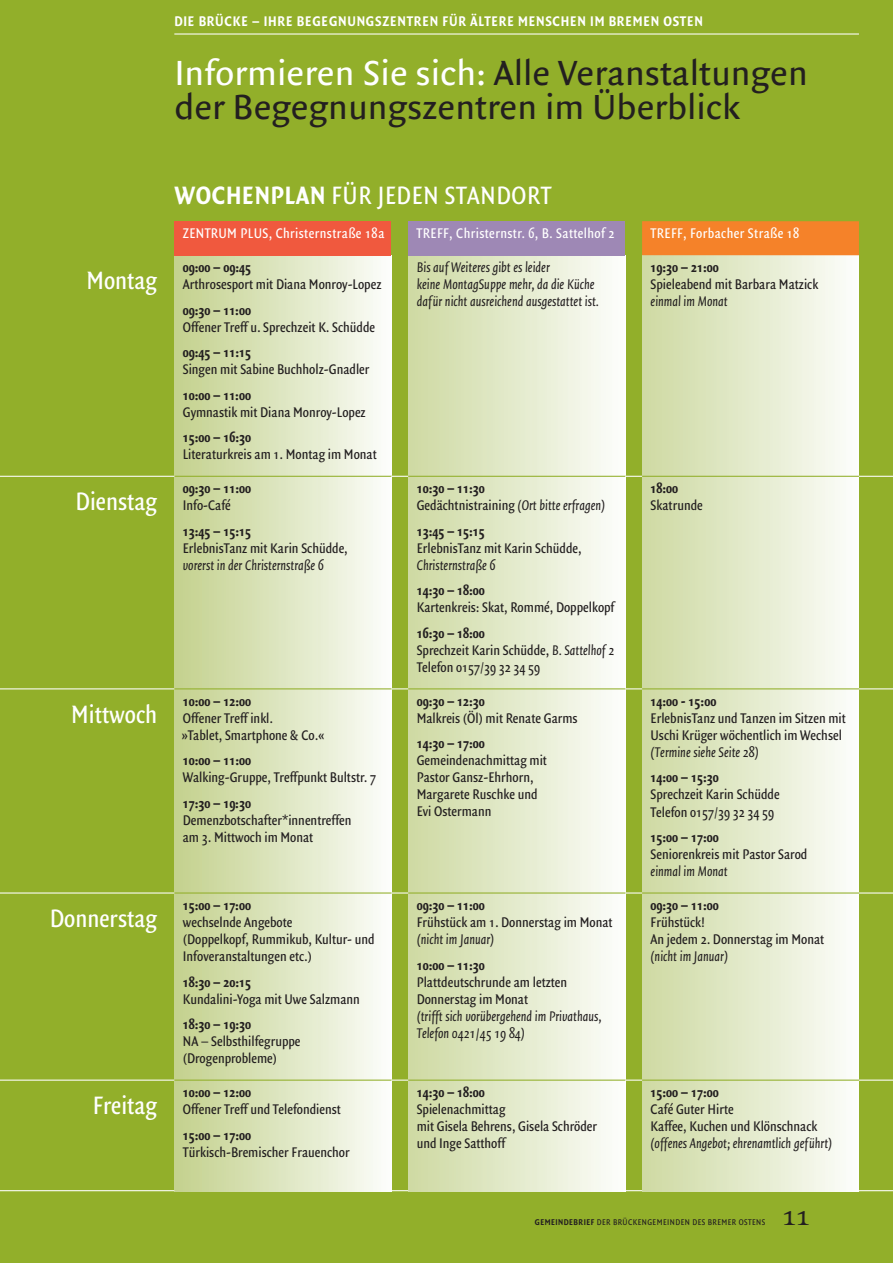
<style>
.page{position:relative;width:893px;height:1263px;background:#92af2a}
.page>*{position:absolute;margin:0;border:0;box-sizing:border-box;transform-origin:0 0}
.t1{font:37.5px/34px "Quadraat Sans";color:#231f20}
.t2{font:27px "Quadraat Sans Con";color:#fff}
.t3{font:27px "Quadraat Sans Con";letter-spacing:.025em;color:#fff}
.t4{font:27px "Quadraat Small Caps";color:#231f20}
.t5{font:15px/17px "Quadraat Sans Con";color:#231f20}
.t6{font:700 15px "Quadraat Sans Con";color:#231f20}
.t7{font:italic 15px/17px "Quadraat Sans Con";color:#231f20}
.t8{font:15px "Quadraat Sans Con";letter-spacing:.025em;color:#fff}
.t9{font:700 15px "Quadraat Sans Con";letter-spacing:.05em;color:#fff}
.t10{font:9px "Quadraat Sans Con";letter-spacing:.05em;color:#231f20}
.s1{color:#fff}
.s2{font-weight:700}
.s3{font-style:italic}
</style>
<div class="page">
<div style="left:174px;top:255px;width:217px;height:936px;background:linear-gradient(to right,#c2d08c,#fbfcf9)"></div>
<hr style="left:174px;top:33px;width:685px;height:2px;background:#fff">
<div style="left:408px;top:255px;width:217px;height:936px;background:linear-gradient(to right,#cdd9a1,#fcfdfa)"></div>
<div style="left:642px;top:255px;width:217px;height:936px;background:linear-gradient(to right,#cdd9a1,#fcfdfa)"></div>
<div style="left:642px;top:221px;width:217px;height:34px;background:#f58229"></div>
<div style="left:408px;top:221px;width:217px;height:34px;background:#9e88b5"></div>
<div style="left:174px;top:221px;width:217px;height:34px;background:#f0593e"></div>
<hr style="left:174px;top:476px;width:685px;height:1px;background:#92af2a">
<svg style="left:391px;top:476px;width:17px;height:1px"></svg>
<svg style="left:625px;top:476px;width:17px;height:1px"></svg>
<hr style="left:0;top:688px;width:893px;height:1px;background:#92af2a">
<hr style="left:0;top:892px;width:893px;height:1px;background:#92af2a">
<hr style="left:0;top:1079px;width:893px;height:2px;background:#92af2a">
<hr style="left:0;top:476px;width:174px;height:1px;background:#fff">
<hr style="left:859px;top:476px;width:34px;height:1px;background:#fff">
<svg style="left:391px;top:688px;width:17px;height:1px"></svg>
<svg style="left:625px;top:688px;width:17px;height:1px"></svg>
<hr style="left:0;top:688px;width:174px;height:1px;background:#fff">
<hr style="left:859px;top:688px;width:34px;height:1px;background:#fff">
<svg style="left:391px;top:892px;width:17px;height:1px"></svg>
<svg style="left:625px;top:892px;width:17px;height:1px"></svg>
<hr style="left:0;top:892px;width:174px;height:1px;background:#fff">
<hr style="left:859px;top:892px;width:34px;height:1px;background:#fff">
<svg style="left:391px;top:1079px;width:17px;height:2px"></svg>
<svg style="left:625px;top:1079px;width:17px;height:2px"></svg>
<hr style="left:0;top:1079px;width:174px;height:2px;background:#fff">
<hr style="left:859px;top:1079px;width:34px;height:2px;background:#fff">
<svg style="left:391px;top:1190px;width:17px;height:1px"></svg>
<svg style="left:625px;top:1190px;width:17px;height:1px"></svg>
<hr style="left:0;top:1190px;width:174px;height:1px;background:#fff">
<hr style="left:859px;top:1190px;width:34px;height:1px;background:#fff">
<p class="t9" style="left:174px;top:15px;width:530px">DIE BRÜCKE – IHRE BEGEGNUNGSZENTREN FÜR ÄLTERE MENSCHEN IM BREMEN OSTEN</p>
<h1 class="t1" style="left:174px;top:59px;width:635px"><span class="s1">Informieren Sie sich:</span> Alle Veranstaltungen der Begegnungszentren im Überblick</h1>
<h2 class="t2" style="left:86px;top:270px;width:72px">Montag</h2>
<h2 class="t2" style="left:76px;top:491px;width:83px">Dienstag</h2>
<h2 class="t2" style="left:71px;top:704px;width:88px">Mittwoch</h2>
<h2 class="t2" style="left:50px;top:908px;width:109px">Donnerstag</h2>
<h2 class="t2" style="left:93px;top:1095px;width:66px">Freitag</h2>
<h2 class="t3" style="left:174px;top:185px;width:378px"><span class="s2">WOCHENPLAN</span> FÜR JEDEN STANDORT</h2>
<p class="t8" style="left:183px;top:227px;width:203px">ZENTRUM PLUS, Christernstraße 18a</p>
<p class="t8" style="left:417px;top:227px;width:199px">TREFF, Christernstr. 6, B. Sattelhof 2</p>
<p class="t8" style="left:651px;top:227px;width:150px">TREFF, Forbacher Straße 18</p>
<p class="t6" style="left:183px;top:261px;width:70px">09:00 – 09:45</p>
<p class="t5" style="left:183px;top:277px;width:200px">Arthrosesport mit Diana Monroy-Lopez</p>
<p class="t6" style="left:183px;top:304px;width:70px">09:30 – 11:00</p>
<p class="t5" style="left:183px;top:319px;width:194px">Offener Treff u. Sprechzeit K. Schüdde</p>
<p class="t6" style="left:183px;top:346px;width:70px">09:45 – 11:15</p>
<p class="t5" style="left:183px;top:362px;width:188px">Singen mit Sabine Buchholz-Gnadler</p>
<p class="t6" style="left:183px;top:389px;width:70px">10:00 – 11:00</p>
<p class="t5" style="left:183px;top:405px;width:184px">Gymnastik mit Diana Monroy-Lopez</p>
<p class="t6" style="left:183px;top:431px;width:70px">15:00 – 16:30</p>
<p class="t5" style="left:183px;top:447px;width:195px">Literaturkreis am 1. Montag im Monat</p>
<p class="t6" style="left:183px;top:482px;width:70px">09:30 – 11:00</p>
<p class="t5" style="left:183px;top:498px;width:50px">Info-Café</p>
<p class="t6" style="left:183px;top:525px;width:70px">13:45 – 15:15</p>
<p class="t5" style="left:183px;top:541px;width:166px">ErlebnisTanz mit Karin Schüdde,</p>
<p class="t7" style="left:183px;top:558px;width:143px">vorerst in der Christernstraße 6</p>
<p class="t7" style="left:417px;top:260px;width:184px">Bis auf Weiteres gibt es leider<br>keine MontagSuppe mehr, da die Küche dafür nicht ausreichend ausgestattet ist.</p>
<p class="t6" style="left:651px;top:261px;width:70px">19:30 – 21:00</p>
<p class="t5" style="left:651px;top:277px;width:169px">Spieleabend mit Barbara Matzick</p>
<p class="t7" style="left:651px;top:294px;width:79px">einmal im Monat</p>
<p class="t6" style="left:651px;top:482px;width:29px">18:00</p>
<p class="t5" style="left:651px;top:498px;width:54px">Skatrunde</p>
<p class="t5" style="left:417px;top:481px;width:190px"><span class="s2">10:30 – 11:30<br></span>Gedächtnistraining <span class="s3">(Ort bitte erfragen)</span></p>
<p class="t6" style="left:417px;top:525px;width:70px">13:45 – 15:15</p>
<p class="t5" style="left:417px;top:541px;width:166px">ErlebnisTanz mit Karin Schüdde,</p>
<p class="t7" style="left:417px;top:558px;width:80px">Christernstraße 6</p>
<p class="t6" style="left:417px;top:585px;width:70px">14:30 – 18:00</p>
<p class="t5" style="left:417px;top:600px;width:199px">Kartenkreis: Skat, Rommé, Doppelkopf</p>
<p class="t5" style="left:417px;top:626px;width:199px"><span class="s2">16:30 – 18:00<br></span>Sprechzeit Karin Schüdde, <span class="s3">B. Sattelhof 2<br></span>Telefon 0157/39 32 34 59</p>
<p class="t6" style="left:417px;top:695px;width:70px">09:30 – 12:30</p>
<p class="t5" style="left:417px;top:711px;width:162px">Malkreis (Öl) mit Renate Garms</p>
<p class="t6" style="left:417px;top:738px;width:70px">14:30 – 17:00</p>
<p class="t5" style="left:417px;top:753px;width:132px">Gemeindenachmittag mit<br>Pastor Gansz-Ehrhorn,<br>Margarete Ruschke und<br>Evi Ostermann</p>
<p class="t6" style="left:183px;top:695px;width:70px">10:00 – 12:00</p>
<p class="t5" style="left:182px;top:711px;width:145px">Offener Treff inkl.<br>»Tablet, Smartphone &amp; Co.«</p>
<p class="t6" style="left:183px;top:755px;width:70px">10:00 – 11:00</p>
<p class="t5" style="left:183px;top:770px;width:195px">Walking-Gruppe, Treffpunkt Bultstr. 7</p>
<p class="t6" style="left:183px;top:797px;width:70px">17:30 – 19:30</p>
<p class="t5" style="left:183px;top:813px;width:170px">Demenzbotschafter*innentreffen am 3. Mittwoch im Monat</p>
<p class="t6" style="left:651px;top:695px;width:67px">14:00 - 15:00</p>
<p class="t5" style="left:651px;top:711px;width:197px">ErlebnisTanz und Tanzen im Sitzen mit<br>Uschi Krüger wöchentlich im Wechsel</p>
<p class="t7" style="left:651px;top:745px;width:110px">(Termine siehe Seite 28)</p>
<p class="t6" style="left:651px;top:772px;width:70px">14:00 – 15:30</p>
<p class="t5" style="left:651px;top:787px;width:131px">Sprechzeit Karin Schüdde<br>Telefon 0157/39 32 34 59</p>
<p class="t6" style="left:651px;top:831px;width:70px">15:00 – 17:00</p>
<p class="t5" style="left:651px;top:847px;width:158px">Seniorenkreis mit Pastor Sarod</p>
<p class="t7" style="left:651px;top:864px;width:79px">einmal im Monat</p>
<p class="t6" style="left:651px;top:899px;width:70px">09:30 – 11:00</p>
<p class="t5" style="left:651px;top:915px;width:175px">Frühstück!<br>An jedem 2. Donnerstag im Monat</p>
<p class="t7" style="left:651px;top:949px;width:79px">(nicht im Januar)</p>
<p class="t6" style="left:183px;top:899px;width:70px">15:00 – 17:00</p>
<p class="t5" style="left:183px;top:915px;width:193px">wechselnde Angebote<br>(Doppelkopf, Rummikub, Kultur- und<br>Infoveranstaltungen etc.)</p>
<p class="t6" style="left:183px;top:976px;width:70px">18:30 – 20:15</p>
<p class="t5" style="left:183px;top:991px;width:179px">Kundalini-Yoga mit Uwe Salzmann</p>
<p class="t6" style="left:183px;top:1018px;width:70px">18:30 – 19:30</p>
<p class="t5" style="left:183px;top:1034px;width:119px">NA – Selbsthilfegruppe (Drogenprobleme)</p>
<p class="t6" style="left:183px;top:1086px;width:70px">10:00 – 12:00</p>
<p class="t5" style="left:183px;top:1102px;width:160px">Offener Treff und Telefondienst</p>
<p class="t6" style="left:183px;top:1129px;width:70px">15:00 – 17:00</p>
<p class="t5" style="left:183px;top:1144px;width:168px">Türkisch-Bremischer Frauenchor</p>
<p class="t6" style="left:417px;top:899px;width:70px">09:30 – 11:00</p>
<p class="t5" style="left:417px;top:915px;width:197px">Frühstück am 1. Donnerstag im Monat</p>
<p class="t7" style="left:417px;top:932px;width:79px">(nicht im Januar)</p>
<p class="t6" style="left:417px;top:959px;width:70px">10:00 – 11:30</p>
<p class="t5" style="left:417px;top:974px;width:152px">Plattdeutschrunde am letzten<br>Donnerstag im Monat</p>
<p class="t7" style="left:417px;top:1008px;width:186px">(trifft sich vorübergehend im Privathaus,<br>Telefon 0421/45 19 84)</p>
<p class="t6" style="left:417px;top:1086px;width:70px">14:30 – 18:00</p>
<p class="t5" style="left:417px;top:1102px;width:182px">Spielenachmittag<br>mit Gisela Behrens, Gisela Schröder und Inge Satthoff</p>
<p class="t6" style="left:651px;top:1086px;width:70px">15:00 – 17:00</p>
<p class="t5" style="left:651px;top:1102px;width:168px">Café Guter Hirte<br>Kaffee, Kuchen und Klönschnack</p>
<p class="t7" style="left:651px;top:1136px;width:183px">(offenes Angebot; ehrenamtlich geführt)</p>
<p class="t10" style="left:535px;top:1218px;width:232px"><span class="s2">GEMEINDEBRIEF</span> DER BRÜCKENGEMEINDEN DES BREMER OSTENS</p>
<h2 class="t4" style="left:782px;top:1199px;width:29px">11</h2>
</div>
